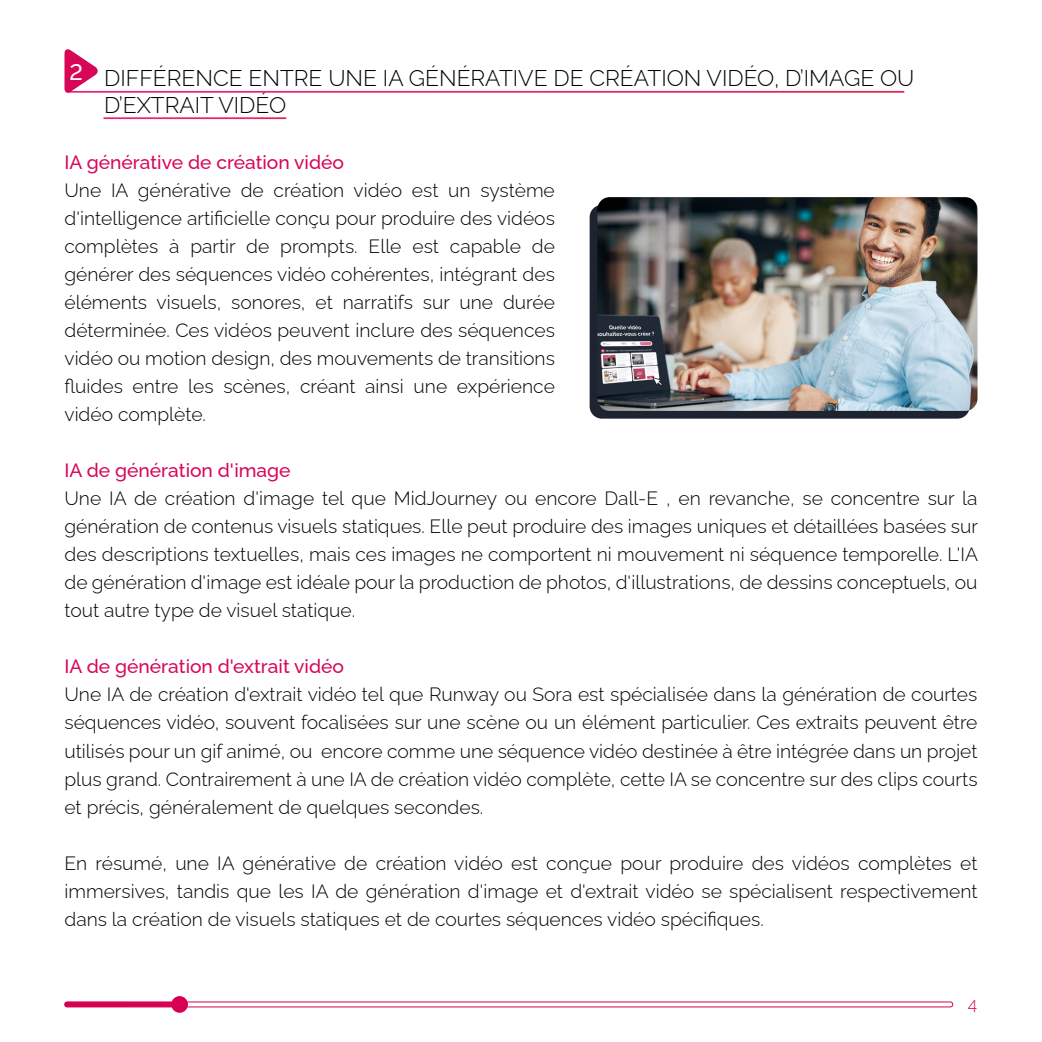
<style>
.page{position:relative;width:1042px;height:1042px;background:#fff}
.page>*{position:absolute;margin:0;border:0;box-sizing:border-box;transform-origin:0 0}
.t1{font:300 22.75px/27.3px "Raleway";color:#000}
.t2{font:500 22.75px "Raleway";color:#fff}
.t3{font:300 19.25px/28px "Raleway";color:#000;text-align:justify}
.t4{font:500 19.25px "Raleway";color:#d80656}
.t5{font:300 17.5px "Raleway";color:#d80656}
</style>
<div class="page">
<div style="left:64px;top:1001px;width:889px;height:6px;border:1px solid #d80055;border-radius:2px"></div>
<div style="left:65px;top:1002px;width:115px;height:5px;background:#d80055;border-radius:2px"></div>
<div style="left:171px;top:996px;width:17px;height:17px;background:#d80055;border-radius:50%"></div>
<div style="left:589px;top:205px;width:380px;height:214px;background:#1e242f;border-radius:12px"></div>
<img style="left:597px;top:197px;width:380px;height:214px">
<svg style="left:64px;top:49px;width:35px;height:44px"></svg>
<p class="t2" style="left:69px;top:54px;width:15px">2</p>
<p class="t1" style="left:104px;top:62px;width:812px">DIFFÉRENCE ENTRE UNE IA GÉNÉRATIVE DE CRÉATION VIDÉO, D’IMAGE OU<br>D’EXTRAIT VIDÉO</p>
<p class="t4" style="left:64px;top:147px;width:281px">IA générative de création vidéo</p>
<p class="t3" style="left:64px;top:174px;width:492px">Une IA générative de création vidéo est un système d'intelligence artificielle conçu pour produire des vidéos complètes à partir de prompts. Elle est capable de générer des séquences vidéo cohérentes, intégrant des éléments visuels, sonores, et narratifs sur une durée déterminée. Ces vidéos peuvent inclure des séquences vidéo ou motion design, des mouvements de transitions fluides entre les scènes, créant ainsi une expérience vidéo complète.</p>
<p class="t4" style="left:64px;top:455px;width:228px">IA de génération d'image</p>
<p class="t3" style="left:64px;top:482px;width:915px">Une IA de création d'image tel que MidJourney ou encore Dall-E , en revanche, se concentre sur la génération de contenus visuels statiques. Elle peut produire des images uniques et détaillées basées sur des descriptions textuelles, mais ces images ne comportent ni mouvement ni séquence temporelle. L'IA de génération d'image est idéale pour la production de photos, d'illustrations, de dessins conceptuels, ou tout autre type de visuel statique.</p>
<p class="t4" style="left:64px;top:651px;width:281px">IA de génération d'extrait vidéo</p>
<p class="t3" style="left:64px;top:678px;width:914px">Une IA de création d'extrait vidéo tel que Runway ou Sora est spécialisée dans la génération de courtes séquences vidéo, souvent focalisées sur une scène ou un élément particulier. Ces extraits peuvent être utilisés pour un gif animé, ou encore comme une séquence vidéo destinée à être intégrée dans un projet plus grand. Contrairement à une IA de création vidéo complète, cette IA se concentre sur des clips courts et précis, généralement de quelques secondes.</p>
<p class="t3" style="left:64px;top:846px;width:914px">En résumé, une IA générative de création vidéo est conçue pour produire des vidéos complètes et immersives, tandis que les IA de génération d'image et d'extrait vidéo se spécialisent respectivement dans la création de visuels statiques et de courtes séquences vidéo spécifiques.</p>
<p class="t5" style="left:968px;top:990px;width:11px">4</p>
</div>
